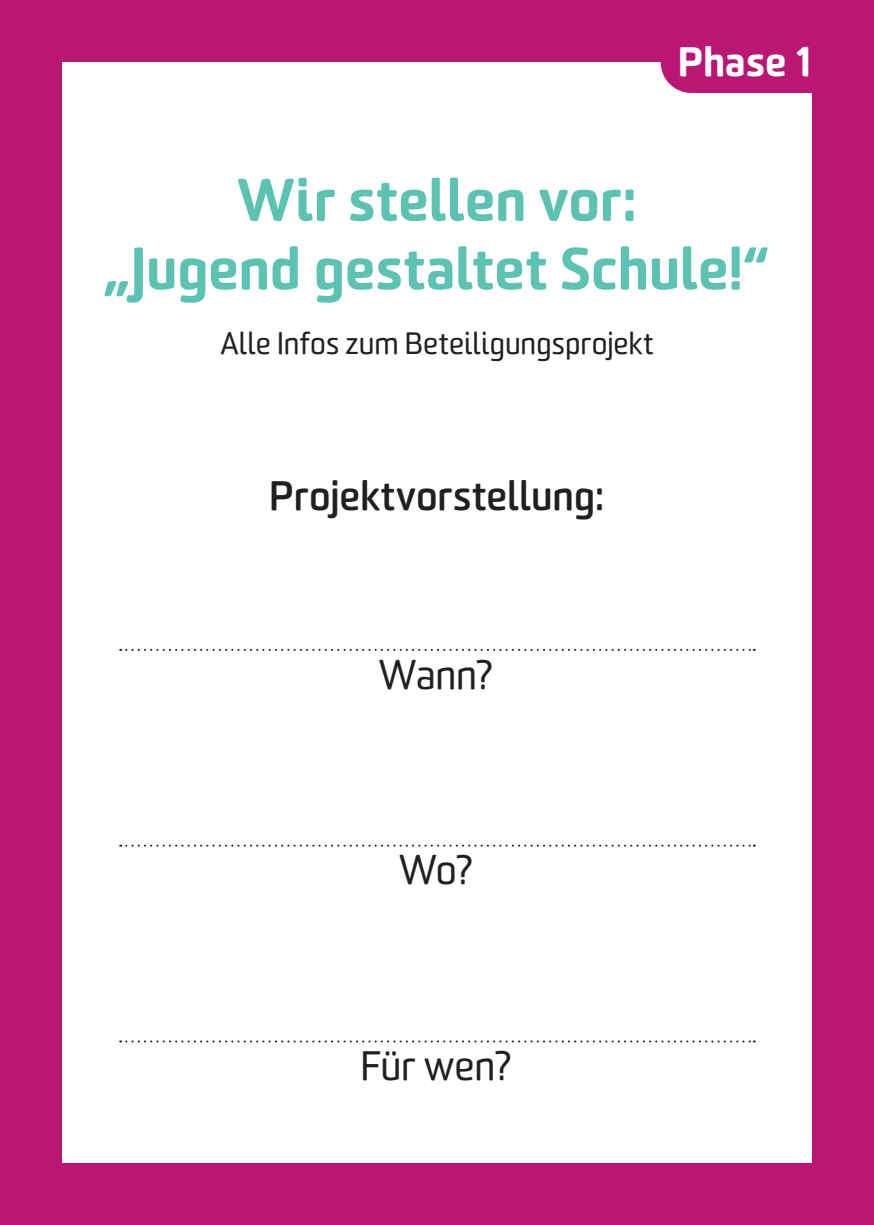
<style>
.page{position:relative;width:874px;height:1225px;background:#fff}
.page>*{position:absolute;margin:0;border:0;box-sizing:border-box;transform-origin:0 0}
.t1{font:900 57.2px/68.6px "Sommet Rounded";color:#5cc3b2;text-align:center}
.t2{font:700 40px "Sommet Rounded";letter-spacing:.005em;color:#231f20}
.t3{font:40px "Sommet Rounded";letter-spacing:-.005em;color:#231f20}
.t4{font:900 40px "Sommet Rounded";letter-spacing:.005em;color:#fff}
.t5{font:30px "Sommet Rounded";letter-spacing:.005em;color:#231f20}
</style>
<div class="page">
<div style="left:0;top:0;width:873px;height:1225px;background:#ba1673"></div>
<div style="left:62px;top:62px;width:749px;height:1100px;background:#fff"></div>
<svg style="left:120px;top:649px;width:634px;height:2px"></svg>
<svg style="left:120px;top:844px;width:634px;height:2px"></svg>
<svg style="left:120px;top:1040px;width:634px;height:2px"></svg>
<div style="left:660px;top:62px;width:151px;height:31px;background:#ba1673"></div>
<p class="t4" style="left:677px;top:35px;width:135px">Phase 1</p>
<p class="t1" style="left:106px;top:164px;width:663px">Wir stellen vor:<br>„Jugend gestaltet Schule!“</p>
<p class="t5" style="left:220px;top:324px;width:434px">Alle Infos zum Beteiligungsprojekt</p>
<p class="t2" style="left:269px;top:470px;width:337px">Projektvorstellung:</p>
<p class="t3" style="left:379px;top:650px;width:118px">Wann?</p>
<p class="t3" style="left:399px;top:845px;width:77px">Wo?</p>
<p class="t3" style="left:360px;top:1041px;width:154px">Für wen?</p>
</div>
